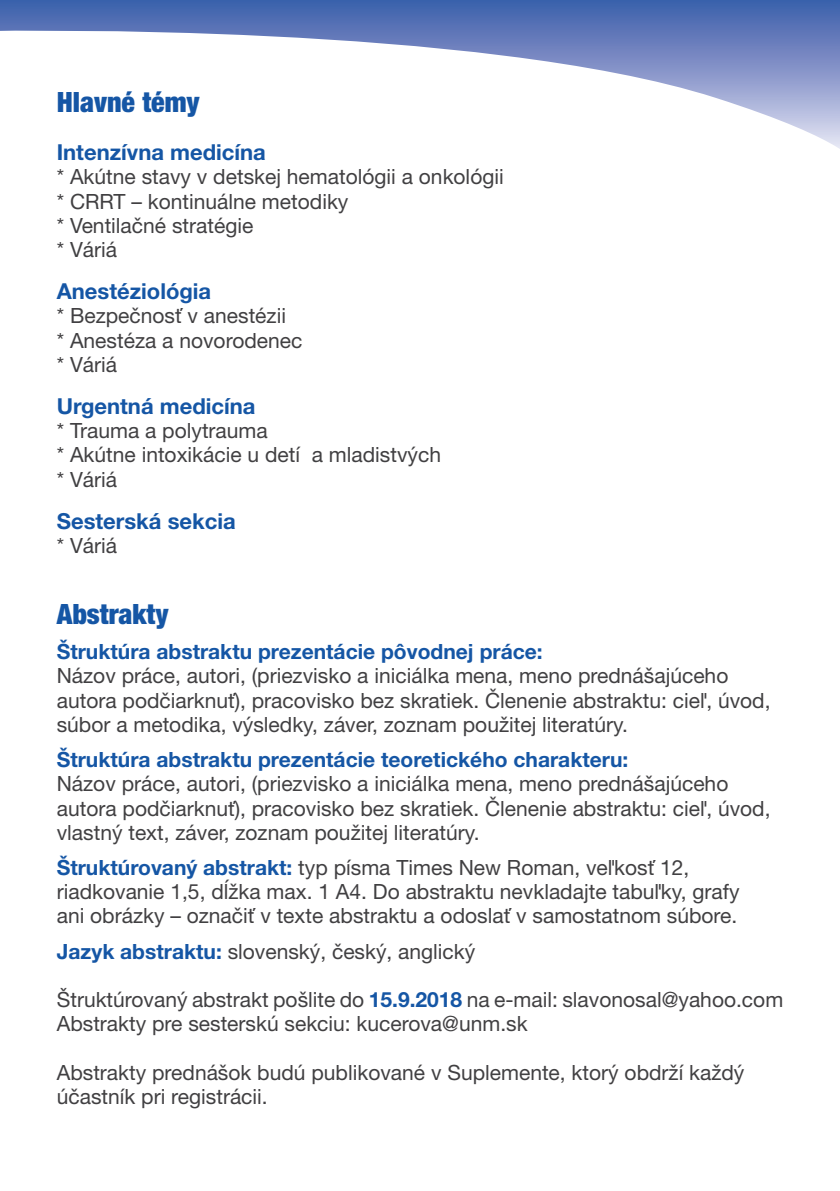
<style>
.page{position:relative;width:840px;height:1191px;background:#fff}
.page>*{position:absolute;margin:0;border:0;box-sizing:border-box;transform-origin:0 0}
.t1{font:900 condensed 28px "Helvetica Neue";color:#1556a5}
.t2{font:700 22px "Helvetica Neue";color:#1556a5}
.t3{font:21px/24.2px "Helvetica Neue";color:#414042}
.t4{font:700 21px "Helvetica Neue";color:#1556a5}
.s1{font-weight:700;color:#1556a5}
</style>
<div class="page">
<svg style="left:0;top:0;width:839px;height:148px"></svg>
<h1 class="t1" style="left:57px;top:79px;width:144px">Hlavné témy</h1>
<p class="t2" style="left:57px;top:135px;width:210px">Intenzívna medicína</p>
<p class="t3" style="left:57px;top:166px;width:448px">* Akútne stavy v detskej hematológii a onkológii * CRRT – kontinuálne metodiky<br>* Ventilačné stratégie<br>* Váriá</p>
<p class="t2" style="left:57px;top:274px;width:156px">Anestéziológia</p>
<p class="t3" style="left:57px;top:305px;width:247px">* Bezpečnosť v anestézii<br>* Anestéza a novorodenec * Váriá</p>
<p class="t2" style="left:57px;top:389px;width:200px">Urgentná medicína</p>
<p class="t3" style="left:57px;top:420px;width:385px">* Trauma a polytrauma<br>* Akútne intoxikácie u detí a mladistvých * Váriá</p>
<p class="t2" style="left:57px;top:504px;width:180px">Sesterská sekcia</p>
<p class="t3" style="left:57px;top:534px;width:62px">* Váriá</p>
<h1 class="t1" style="left:57px;top:590px;width:113px">Abstrakty</h1>
<p class="t4" style="left:57px;top:635px;width:487px">Štruktúra abstraktu prezentácie pôvodnej práce:</p>
<p class="t3" style="left:57px;top:665px;width:715px">Názov práce, autori, (priezvisko a iniciálka mena, meno prednášajúceho autora podčiarknuť), pracovisko bez skratiek. Členenie abstraktu: cieľ, úvod, súbor a metodika, výsledky, záver, zoznam použitej literatúry.</p>
<p class="t4" style="left:57px;top:743px;width:572px">Štruktúra abstraktu prezentácie teoretického charakteru:</p>
<p class="t3" style="left:57px;top:773px;width:715px">Názov práce, autori, (priezvisko a iniciálka mena, meno prednášajúceho autora podčiarknuť), pracovisko bez skratiek. Členenie abstraktu: cieľ, úvod, vlastný text, záver, zoznam použitej literatúry.</p>
<p class="t3" style="left:57px;top:856px;width:684px"><span class="s1">Štruktúrovaný abstrakt:</span> typ písma Times New Roman, veľkosť 12, riadkovanie 1,5, dĺžka max. 1 A4. Do abstraktu nevkladajte tabuľky, grafy ani obrázky – označiť v texte abstraktu a odoslať v samostatnom súbore.</p>
<p class="t3" style="left:57px;top:940px;width:420px"><span class="s1">Jazyk abstraktu:</span> slovenský, český, anglický</p>
<p class="t3" style="left:57px;top:989px;width:727px">Štruktúrovaný abstrakt pošlite do <span class="s1">15.9.2018</span> na e-mail: slavonosal@yahoo.com<br>Abstrakty pre sesterskú sekciu: kucerova@unm.sk</p>
<p class="t3" style="left:57px;top:1061px;width:688px">Abstrakty prednášok budú publikované v Suplemente, ktorý obdrží každý účastník pri registrácii.</p>
</div>
